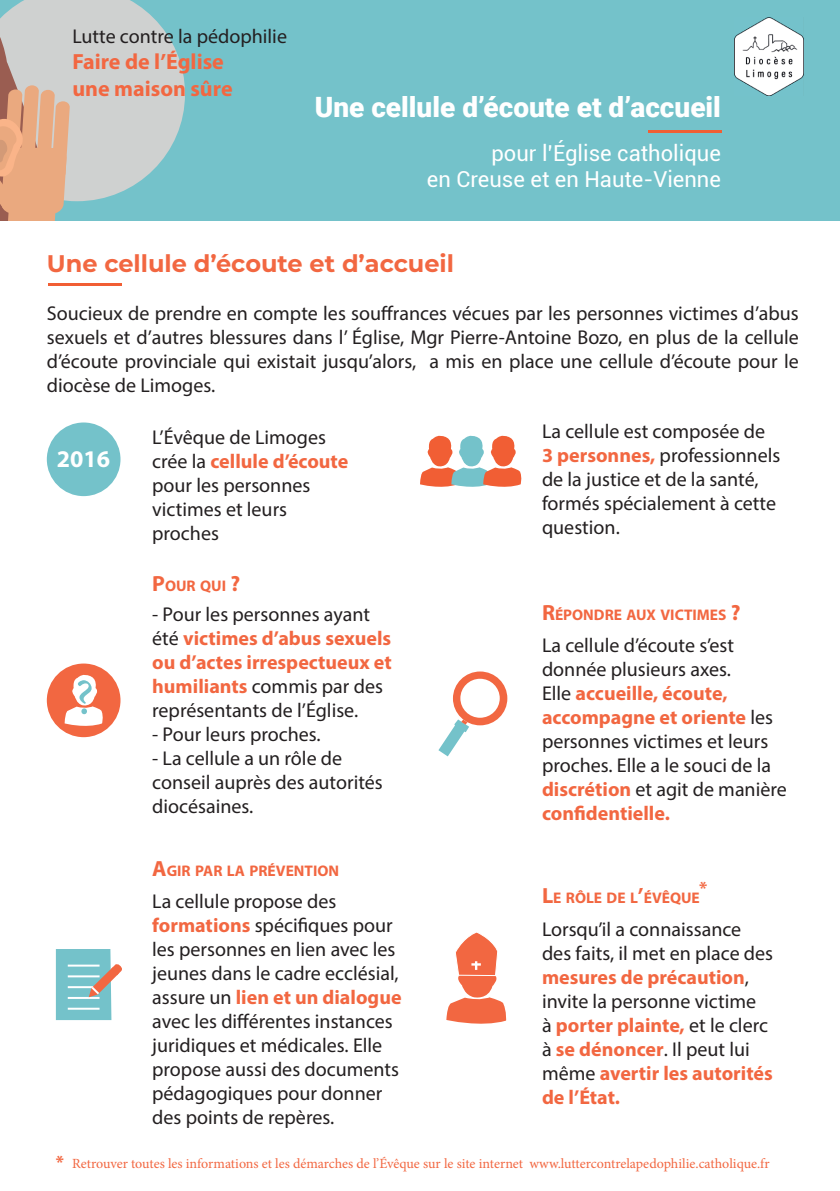
<style>
.page{position:relative;width:840px;height:1191px;background:#fff}
.page>*{position:absolute;margin:0;border:0;box-sizing:border-box;transform-origin:0 0}
.t1{font:50.2px "Minion Pro";color:#74c2ca}
.t2{font:900 28px "Roboto";color:#fff}
.t3{font:700 24px "Montserrat";color:#f26741}
.t4{font:700 24px "Myriad Pro";color:#fff}
.t5{font:22px/26.4px "Roboto";color:#fff;text-align:right}
.t6{font:700 22px/26.4px "Myriad Pro";color:#f26741}
.t7{font:20px/24px "Myriad Pro";color:#231f20}
.t8{font:700 18px "Myriad Pro";color:#f26741}
.t9{font:700 15.4px "Myriad Pro";color:#f26741}
.t10{font:14px "Minion Pro";color:#f26741}
.s1{font-weight:700;color:#f26741}
.s2{font-size:22px}
.s3{font-family:"Myriad Pro";font-weight:700;font-size:18px}
</style>
<div class="page">
<div style="left:185px;top:0;width:16px;height:221px;background:#74c2ca"></div>
<svg style="left:0;top:0;width:185px;height:221px"></svg>
<div style="left:201px;top:0;width:638px;height:221px;background:#74c2ca"></div>
<img style="left:734px;top:17px;width:69px;height:78px">
<div style="left:47px;top:422px;width:73px;height:74px;background:#74c2ca;border-radius:50%"></div>
<svg style="left:420px;top:435px;width:102px;height:52px"></svg>
<div style="left:47px;top:663px;width:73px;height:74px;background:#f26741;border-radius:50%"></div>
<svg style="left:65px;top:674px;width:38px;height:52px"></svg>
<svg style="left:438px;top:719px;width:31px;height:37px"></svg>
<svg style="left:452px;top:671px;width:55px;height:54px"></svg>
<div style="left:460px;top:679px;width:39px;height:38px;background:#fff;border-radius:50%"></div>
<svg style="left:446px;top:932px;width:60px;height:92px"></svg>
<svg style="left:56px;top:949px;width:66px;height:71px"></svg>
<hr style="left:48px;top:283px;width:74px;height:3px;background:#f15e34">
<hr style="left:647px;top:130px;width:74px;height:2px;background:#f15e34">
<p class="t7" style="left:72px;top:24px;width:216px">Lutte contre la pédophilie</p>
<p class="t6" style="left:72px;top:48px;width:162px">Faire de l’Église une maison sûre</p>
<h2 class="t2" style="left:314px;top:87px;width:407px">Une cellule d’écoute et d’accueil</h2>
<p class="t5" style="left:426px;top:139px;width:295px">pour l’Église catholique<br>en Creuse et en Haute-Vienne</p>
<p class="t3" style="left:47px;top:246px;width:408px">Une cellule d’écoute et d’accueil</p>
<p class="t7" style="left:47px;top:301px;width:753px;text-align:justify">Soucieux de prendre en compte les souffrances vécues par les personnes victimes d’abus sexuels et d’autres blessures dans l’ Église, Mgr Pierre-Antoine Bozo, en plus de la cellule d’écoute provinciale qui existait jusqu’alors, a mis en place une cellule d’écoute pour le diocèse de Limoges.</p>
<p class="t4" style="left:57px;top:443px;width:55px">2016</p>
<h1 class="t1" style="left:75px;top:664px;width:21px">?</h1>
<p class="t7" style="left:152px;top:425px;width:197px">L’Évêque de Limoges crée la <span class="s1">cellule d’écoute </span>pour les personnes victimes et leurs proches</p>
<p class="t7" style="left:541px;top:418px;width:240px">La cellule est composée de<br><span class="s1">3 personnes,</span> professionnels de la justice et de la santé, formés spécialement à cette question.</p>
<p class="t9" style="left:152px;top:576px;width:90px"><span class="s2">P</span>OUR QUI <span class="s2">?</span></p>
<p class="t7" style="left:152px;top:602px;width:241px">- Pour les personnes ayant été <span class="s1">victimes d’abus sexuels ou d’actes irrespectueux et humiliants</span> commis par des représentants de l’Église.</p>
<p class="t7" style="left:152px;top:722px;width:170px">- Pour leurs proches.</p>
<p class="t7" style="left:152px;top:746px;width:232px">- La cellule a un rôle de conseil auprès des autorités diocésaines.</p>
<p class="t9" style="left:152px;top:861px;width:188px"><span class="s2">A</span>GIR PAR LA PRÉVENTION</p>
<p class="t7" style="left:152px;top:889px;width:251px">La cellule propose des <span class="s1">formations</span> spécifiques pour les personnes en lien avec les jeunes dans le cadre ecclésial, assure un <span class="s1">lien et un dialogue </span>avec les différentes instances juridiques et médicales. Elle propose aussi des documents pédagogiques pour donner des points de repères.</p>
<p class="t9" style="left:541px;top:605px;width:200px"><span class="s2">R</span>ÉPONDRE AUX VICTIMES <span class="s2">?</span></p>
<p class="t7" style="left:541px;top:633px;width:246px">La cellule d’écoute s’est donnée plusieurs axes.<br>Elle <span class="s1">accueille, écoute, accompagne et oriente</span> les personnes victimes et leurs proches. Elle a le souci de la <span class="s1">discrétion</span> et agit de manière <span class="s1">confidentielle.</span></p>
<p class="t8" style="left:698px;top:876px;width:10px">*</p>
<p class="t9" style="left:541px;top:887px;width:159px"><span class="s2">L</span>E RÔLE DE L<span class="s2">’</span>ÉVÊQUE</p>
<p class="t7" style="left:541px;top:916px;width:232px">Lorsqu’il a connaissance des faits, il met en place des <span class="s1">mesures de précaution</span>, invite la personne victime<br>à <span class="s1">porter plainte,</span> et le clerc à <span class="s1">se dénoncer</span>. Il peut lui même <span class="s1">avertir les autorités de l’État.</span></p>
<p class="t10" style="left:56px;top:1154px;width:715px"><span class="s3">*</span> Retrouver toutes les informations et les démarches de l’Évêque sur le site internet www.luttercontrelapedophilie.catholique.fr</p>
</div>
